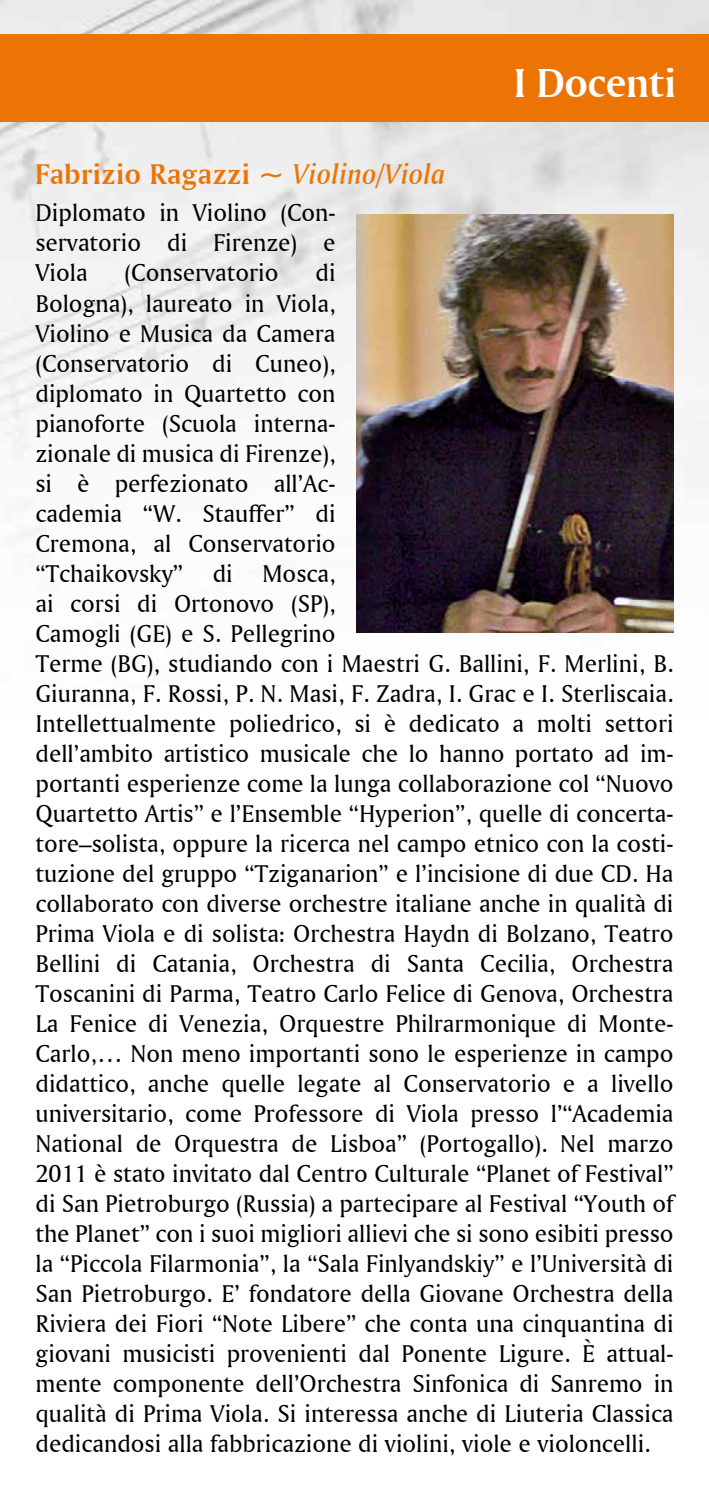
<style>
.page{position:relative;width:709px;height:1489px;background:#fff}
.page>*{position:absolute;margin:0;border:0;box-sizing:border-box;transform-origin:0 0}
.t1{font:42.5px "Amerigo BT Bold A";color:#fff}
.t2{font:30px "Amerigo BT Bold A";letter-spacing:.02em;color:#ec7405}
.t3{font:25.5px/30px "Amerigo BT Roman A";color:#000;text-align:justify}
.s1{font-family:"Amerigo BT Medium Italic A"}
</style>
<div class="page">
<img style="left:0;top:0;width:709px;height:633px">
<div style="left:0;top:34px;width:709px;height:87px;background:#ec7405"></div>
<img style="left:357px;top:215px;width:316px;height:417px">
<h1 class="t1" style="left:514px;top:57px;width:163px">I Docenti</h1>
<p class="t2" style="left:35px;top:156px;width:411px">Fabrizio Ragazzi ~ <span class="s1">Violino/Viola</span></p>
<p class="t3" style="left:35px;top:197px;width:302px">Diplomato in Violino (Con&shy;servatorio di Firenze) e Viola</p>
<p class="t3" style="left:35px;top:257px;width:639px;text-align:left;text-indent:280px">di<br>Bologna), laureato in Viola,<br>Violino e Musica da Camera<br>(Conservatorio di Cuneo),<br>diplomato in Quartetto con<br>pianoforte (Scuola interna-<br>zionale di musica di Firenze),<br>si è perfezionato all’Ac-<br>cademia “W. Stauffer” di<br>Cremona, al Conservatorio<br>“Tchaikovsky” di Mosca,<br>ai corsi di Ortonovo (SP),<br>Camogli (GE) e S. Pellegrino<br>Terme (BG), studiando con i Maestri G. Ballini, F. Merlini, B.<br>Giuranna, F. Rossi, P. N. Masi, F. Zadra, I. Grac e I. Sterliscaia.<br>Intellettualmente poliedrico, si è dedicato a molti settori dell’ambito artistico musicale che lo hanno portato ad im&shy;portanti esperienze come la lunga collaborazione col “Nuovo Quartetto Artis” e l’Ensemble “Hyperion”, quelle di concerta&shy;tore–solista, oppure la ricerca nel campo etnico con la costi&shy;tuzione del gruppo “Tziganarion” e l’incisione di due CD. Ha collaborato con diverse orchestre italiane anche in qualità di Prima Viola e di solista: Orchestra Haydn di Bolzano, Teatro Bellini di Catania, Orchestra di Santa Cecilia, Orchestra Toscanini di Parma, Teatro Carlo Felice di Genova, Orchestra La Fenice di Venezia, Orquestre Philrarmonique di Monte-Carlo,… Non meno importanti sono le esperienze in campo didattico, anche quelle legate al Conservatorio e a livello universitario, come Professore di Viola presso l’“Academia National de Orquestra de Lisboa” (Portogallo). Nel marzo 2011 è stato invitato dal Centro Culturale “Planet of Festival” di San Pietroburgo (Russia) a partecipare al Festival “Youth of the Planet” con i suoi migliori allievi che si sono esibiti presso la “Piccola Filarmonia”, la “Sala Finlyandskiy” e l’Università di San Pietroburgo. E’ fondatore della Giovane Orchestra della Riviera dei Fiori “Note Libere” che conta una cinquantina di giovani musicisti provenienti dal Ponente Ligure. È attual&shy;mente componente dell’Orchestra Sinfonica di Sanremo in qualità di Prima Viola. Si interessa anche di Liuteria Classica dedicandosi alla fabbricazione di violini, viole e violoncelli.</p>
<p class="t3" style="left:125px;top:257px;width:155px">(Conservatorio</p>
</div>
